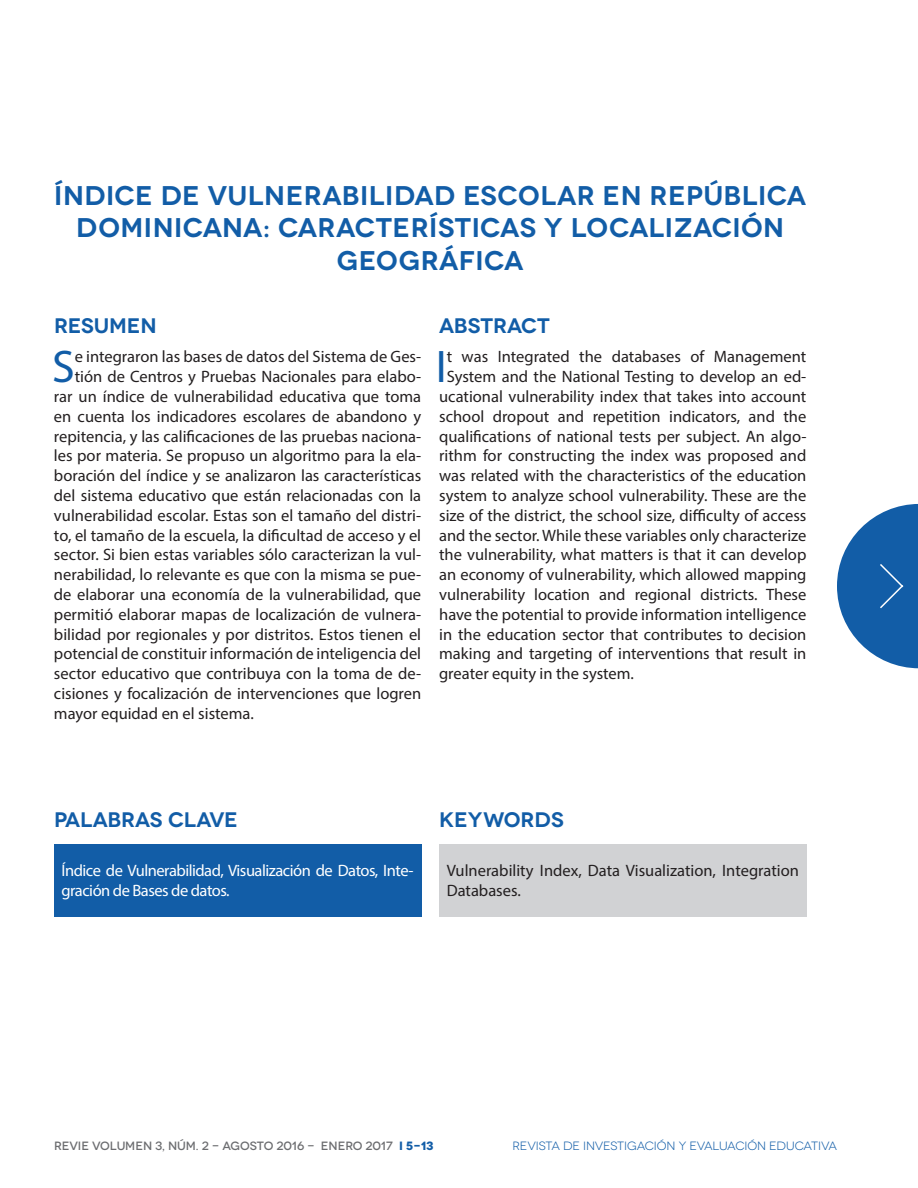
<style>
.page{position:relative;width:918px;height:1188px;background:#fff}
.page>*{position:absolute;margin:0;border:0;box-sizing:border-box;transform-origin:0 0}
.t1{font:45.9px "Myriad Pro";color:#125da7}
.t2{font:600 27px/32.4px "Novecentowide";letter-spacing:.015em;color:#125da7;text-align:center}
.t3{font:600 21px "Novecentowide";color:#125da7}
.t4{font:16.5px/19.8px "Myriad Pro";color:#231f20}
.t5{font:16.5px/19.8px "Myriad Pro";letter-spacing:-.03em;color:#fff}
.t6{font:500 12px "Novecentowide";color:#6c6d70}
.t7{font:12px "Novecentowide";letter-spacing:-.01em;color:#125da7}
.s1{font-weight:700;color:#125da7}
</style>
<div class="page">
<svg style="left:837px;top:504px;width:81px;height:164px"></svg>
<div style="left:54px;top:844px;width:367px;height:73px;background:#125da7"></div>
<div style="left:439px;top:844px;width:367px;height:73px;background:#d1d2d4"></div>
<h2 class="t2" style="left:54px;top:179px;width:753px">ÍNDICE DE VULNERABILIDAD ESCOLAR EN REPÚBLICA<br>DOMINICANA: CARACTERÍSTICAS Y LOCALIZACIÓN<br>GEOGRÁFICA</h2>
<p class="t3" style="left:54px;top:313px;width:104px">RESUMEN</p>
<p class="t3" style="left:439px;top:313px;width:112px">ABSTRACT</p>
<h1 class="t1" style="left:52px;top:338px;width:24px">S</h1>
<p class="t4" style="left:75px;top:347px;width:348px">e integraron las bases de datos del Sistema de Ges-</p>
<p class="t4" style="left:75px;top:366px;width:348px">tión de Centros y Pruebas Nacionales para elabo-</p>
<p class="t4" style="left:54px;top:386px;width:369px">rar un índice de vulnerabilidad educativa que toma</p>
<p class="t4" style="left:54px;top:406px;width:369px">en cuenta los indicadores escolares de abandono y</p>
<p class="t4" style="left:54px;top:426px;width:369px">repitencia, y las calificaciones de las pruebas naciona-</p>
<p class="t4" style="left:54px;top:446px;width:369px">les por materia. Se propuso un algoritmo para la ela-</p>
<p class="t4" style="left:54px;top:465px;width:369px">boración del índice y se analizaron las características</p>
<p class="t4" style="left:54px;top:485px;width:369px">del sistema educativo que están relacionadas con la</p>
<p class="t4" style="left:54px;top:505px;width:369px">vulnerabilidad escolar. Estas son el tamaño del distri-</p>
<p class="t4" style="left:54px;top:525px;width:369px">to, el tamaño de la escuela, la dificultad de acceso y el</p>
<p class="t4" style="left:54px;top:545px;width:369px">sector. Si bien estas variables sólo caracterizan la vul-</p>
<p class="t4" style="left:54px;top:564px;width:369px">nerabilidad, lo relevante es que con la misma se pue-</p>
<p class="t4" style="left:54px;top:584px;width:369px">de elaborar una economía de la vulnerabilidad, que</p>
<p class="t4" style="left:54px;top:604px;width:369px">permitió elaborar mapas de localización de vulnera-</p>
<p class="t4" style="left:54px;top:624px;width:369px">bilidad por regionales y por distritos. Estos tienen el</p>
<p class="t4" style="left:54px;top:644px;width:369px">potencial de constituir información de inteligencia del</p>
<p class="t4" style="left:54px;top:663px;width:369px">sector educativo que contribuya con la toma de de-</p>
<p class="t4" style="left:54px;top:683px;width:369px">cisiones y focalización de intervenciones que logren</p>
<p class="t4" style="left:54px;top:703px;width:201px">mayor equidad en el sistema.</p>
<h1 class="t1" style="left:436px;top:338px;width:12px">I</h1>
<p class="t4" style="left:447px;top:347px;width:361px">t was Integrated the databases of Management</p>
<p class="t4" style="left:447px;top:366px;width:361px">System and the National Testing to develop an ed-</p>
<p class="t4" style="left:439px;top:386px;width:369px">ucational vulnerability index that takes into account</p>
<p class="t4" style="left:439px;top:406px;width:369px">school dropout and repetition indicators, and the</p>
<p class="t4" style="left:439px;top:426px;width:369px">qualifications of national tests per subject. An algo-</p>
<p class="t4" style="left:439px;top:446px;width:369px">rithm for constructing the index was proposed and</p>
<p class="t4" style="left:439px;top:465px;width:369px">was related with the characteristics of the education</p>
<p class="t4" style="left:439px;top:485px;width:369px">system to analyze school vulnerability. These are the</p>
<p class="t4" style="left:439px;top:505px;width:369px">size of the district, the school size, difficulty of access</p>
<p class="t4" style="left:439px;top:525px;width:369px">and the sector. While these variables only characterize</p>
<p class="t4" style="left:439px;top:545px;width:369px">the vulnerability, what matters is that it can develop</p>
<p class="t4" style="left:439px;top:564px;width:369px">an economy of vulnerability, which allowed mapping</p>
<p class="t4" style="left:439px;top:584px;width:369px">vulnerability location and regional districts. These</p>
<p class="t4" style="left:439px;top:604px;width:369px">have the potential to provide information intelligence</p>
<p class="t4" style="left:439px;top:624px;width:369px">in the education sector that contributes to decision</p>
<p class="t4" style="left:439px;top:644px;width:369px">making and targeting of interventions that result in</p>
<p class="t4" style="left:439px;top:663px;width:196px">greater equity in the system.</p>
<p class="t3" style="left:54px;top:807px;width:185px">PALABRAS CLAVE</p>
<p class="t3" style="left:439px;top:807px;width:126px">KEYWORDS</p>
<p class="t5" style="left:62px;top:861px;width:354px">Índice de Vulnerabilidad, Visualización de Datos, Inte&shy;gración de Bases de datos.</p>
<p class="t4" style="left:447px;top:861px;width:354px">Vulnerability Index, Data Visualization, Integration<br>Databases.</p>
<p class="t6" style="left:54px;top:1139px;width:381px">REVIE VOLUMEN 3, NÚM. 2 - AGOSTO 2016 - ENERO 2017 <span class="s1">i 5-13</span></p>
<p class="t7" style="left:512px;top:1139px;width:326px">REVISTA DE INVESTIGACIÓN Y EVALUACIÓN EDUCATIVA</p>
</div>
